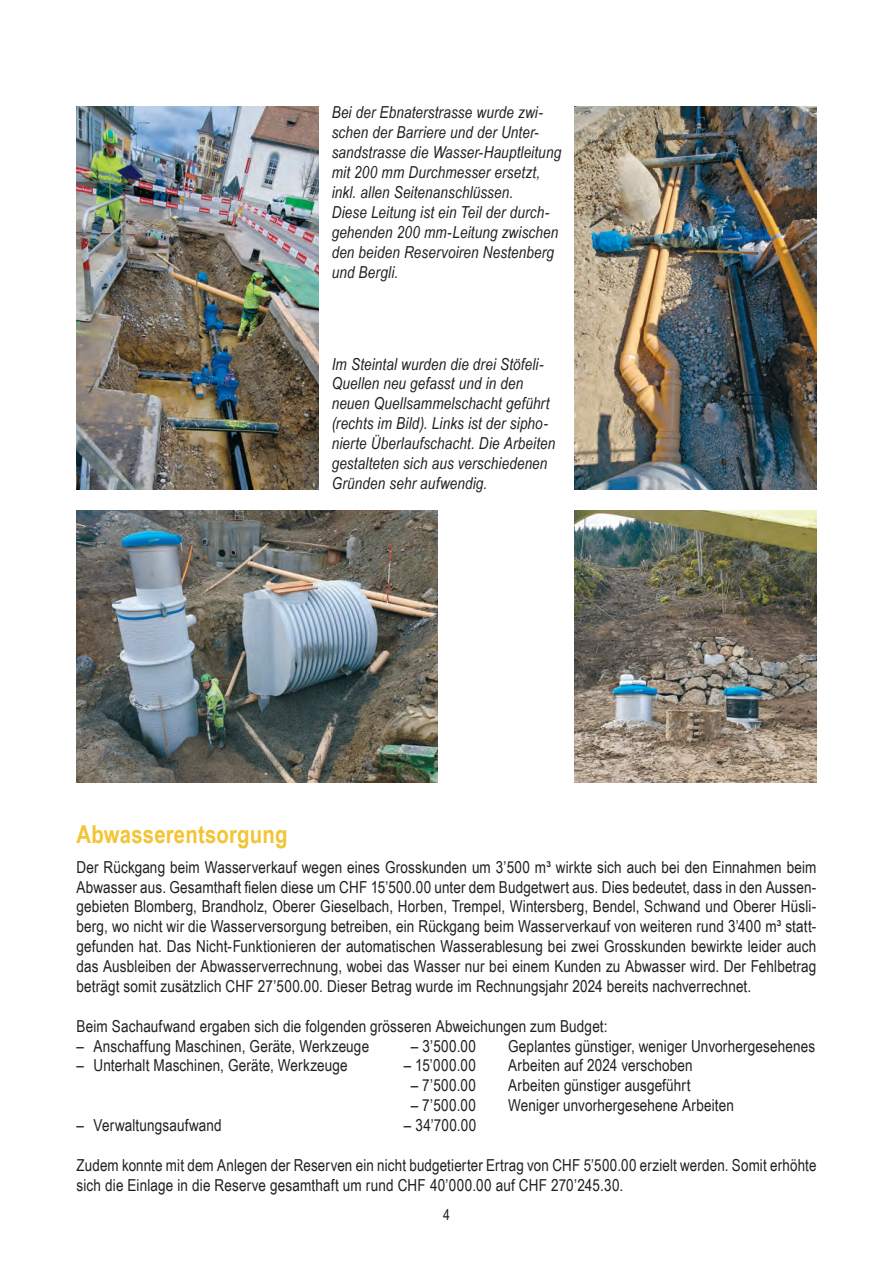
<style>
.page{position:relative;width:893px;height:1263px;background:#fff}
.page>*{position:absolute;margin:0;border:0;box-sizing:border-box;transform-origin:0 0}
.t1{font:700 24.75px "Arial Narrow";letter-spacing:.01em;color:#f3c433}
.t2{font:16.5px/20px "Arial Narrow";letter-spacing:.01em;color:#231f20;text-align:justify}
.t3{font:italic 16.5px/20px "Arial Narrow";letter-spacing:.01em;color:#231f20}
.t4{font:15px "Arial Narrow";color:#231f20}
</style>
<div class="page">
<img style="left:77px;top:106px;width:242px;height:383px">
<img style="left:574px;top:106px;width:242px;height:383px">
<img style="left:77px;top:510px;width:361px;height:272px">
<img style="left:574px;top:510px;width:242px;height:272px">
<p class="t3" style="left:332px;top:102px;width:231px">Bei der Ebnaterstrasse wurde zwi&shy;schen der Barriere und der Unter&shy;sandstrasse die Wasser-Hauptleitung mit 200 mm Durchmesser ersetzt, inkl. allen Seitenanschlüssen.<br>Diese Leitung ist ein Teil der durch&shy;gehenden 200 mm-Leitung zwischen den beiden Reservoiren Nestenberg und Bergli.</p>
<p class="t3" style="left:332px;top:353px;width:225px">Im Steintal wurden die drei Stöfeli-Quellen neu gefasst und in den neuen Quellsammelschacht geführt (rechts im Bild). Links ist der sipho&shy;nierte Überlaufschacht. Die Arbeiten gestalteten sich aus verschiedenen Gründen sehr aufwendig.</p>
<h1 class="t1" style="left:77px;top:815px;width:212px">Abwasserentsorgung</h1>
<p class="t2" style="left:77px;top:856px;width:741px">Der Rückgang beim Wasserverkauf wegen eines Grosskunden um 3’500 m³ wirkte sich auch bei den Einnahmen beim Abwasser aus. Gesamthaft fielen diese um CHF 15’500.00 unter dem Budgetwert aus. Dies bedeutet, dass in den Aussen&shy;gebieten Blomberg, Brandholz, Oberer Gieselbach, Horben, Trempel, Wintersberg, Bendel, Schwand und Oberer Hüsli&shy;berg, wo nicht wir die Wasserversorgung betreiben, ein Rückgang beim Wasserverkauf von weiteren rund 3’400 m³ statt&shy;gefunden hat. Das Nicht-Funktionieren der automatischen Wasserablesung bei zwei Grosskunden bewirkte leider auch das Ausbleiben der Abwasserverrechnung, wobei das Wasser nur bei einem Kunden zu Abwasser wird. Der Fehlbetrag beträgt somit zusätzlich CHF 27’500.00. Dieser Betrag wurde im Rechnungsjahr 2024 bereits nachverrechnet.</p>
<p class="t2" style="left:77px;top:1015px;width:532px">Beim Sachaufwand ergaben sich die folgenden grösseren Abweichungen zum Budget:</p>
<p class="t2" style="left:77px;top:1035px;width:294px">– Anschaffung Maschinen, Geräte, Werkzeuge</p>
<p class="t2" style="left:411px;top:1035px;width:67px">– 3’500.00</p>
<p class="t2" style="left:508px;top:1035px;width:308px">Geplantes günstiger, weniger Unvorhergesehenes</p>
<p class="t2" style="left:77px;top:1055px;width:273px">– Unterhalt Maschinen, Geräte, Werkzeuge</p>
<p class="t2" style="left:404px;top:1055px;width:74px">– 15’000.00</p>
<p class="t2" style="left:508px;top:1055px;width:186px">Arbeiten auf 2024 verschoben</p>
<p class="t2" style="left:411px;top:1075px;width:67px">– 7’500.00</p>
<p class="t2" style="left:508px;top:1075px;width:184px">Arbeiten günstiger ausgeführt</p>
<p class="t2" style="left:411px;top:1095px;width:67px">– 7’500.00</p>
<p class="t2" style="left:508px;top:1095px;width:227px">Weniger unvorhergesehene Arbeiten</p>
<p class="t2" style="left:77px;top:1115px;width:147px">– Verwaltungsaufwand</p>
<p class="t2" style="left:404px;top:1115px;width:74px">– 34’700.00</p>
<p class="t2" style="left:77px;top:1154px;width:741px">Zudem konnte mit dem Anlegen der Reserven ein nicht budgetierter Ertrag von CHF 5’500.00 erzielt werden. Somit erhöhte sich die Einlage in die Reserve gesamthaft um rund CHF 40’000.00 auf CHF 270’245.30.</p>
<p class="t4" style="left:443px;top:1204px;width:8px">4</p>
</div>
